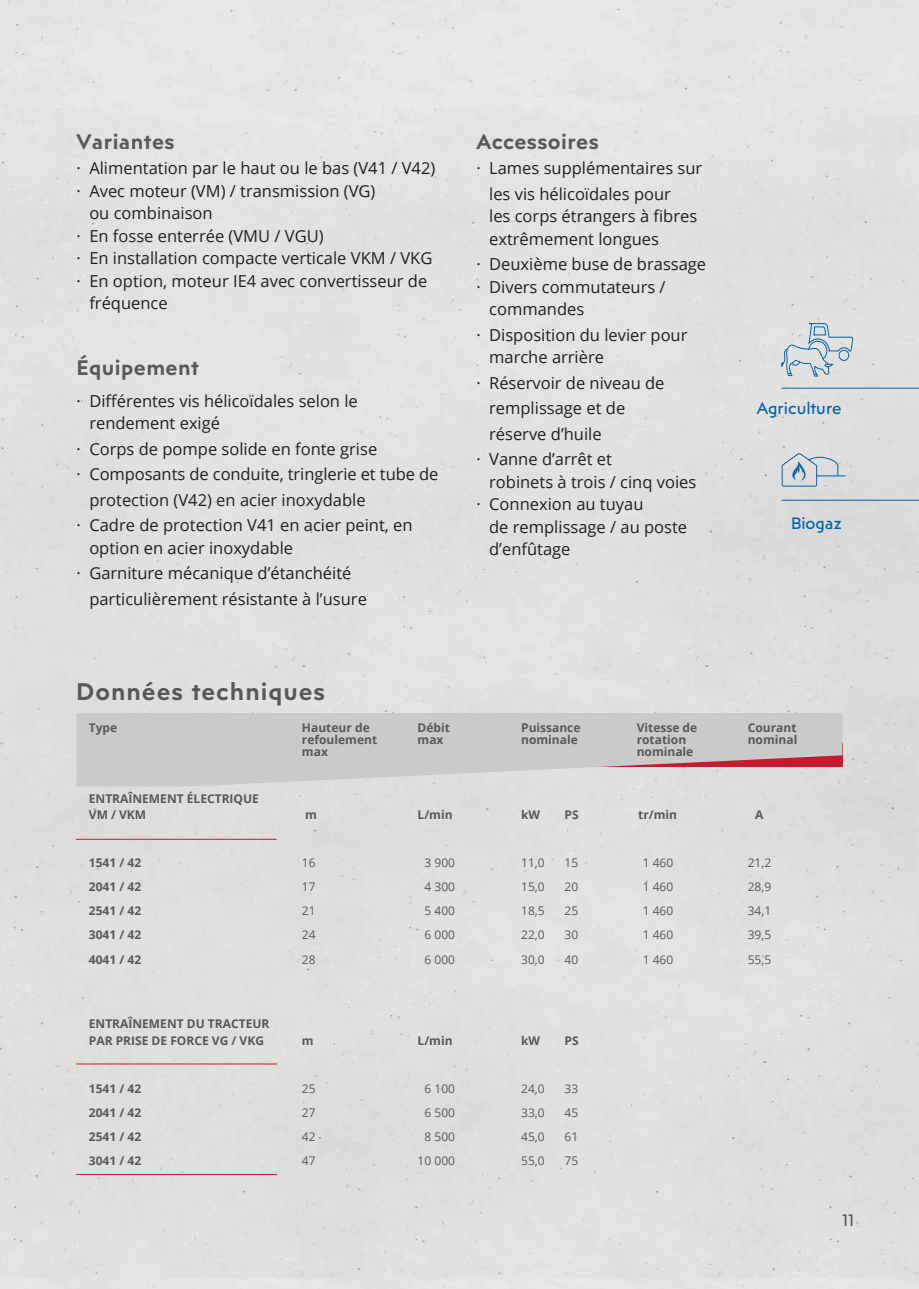
<style>
.page{position:relative;width:919px;height:1289px;background:#fff}
.page>*{position:absolute;margin:0;border:0;box-sizing:border-box;transform-origin:0 0}
.t1{font:600 24px "Posterama Text";letter-spacing:.04em;color:#57585a}
.t2{font:600 21px "Posterama Text";letter-spacing:.02em;color:#57585a}
.t3{font:16.5px/22.5px "Open Sans";color:#231f20}
.t4{font:16.5px "Posterama Text";color:#0163ae}
.t5{font:16.5px "Posterama Text";color:#57585a}
.t6{font:700 12px/16.5px "Open Sans";color:#57585a}
.t7{font:12px "Open Sans";color:#57585a}
</style>
<div class="page">
<div style="left:0;top:0;width:918px;height:1288px;background:#e0e0df"></div>
<svg style="left:780px;top:323px;width:73px;height:54px;background:#c6d2d9"></svg>
<svg style="left:781px;top:452px;width:63px;height:35px;background:#c3ced5"></svg>
<hr style="left:781px;top:388px;width:137px;height:1px;background:#0163ae">
<hr style="left:781px;top:500px;width:137px;height:1px;background:#0163ae">
<svg style="left:77px;top:713px;width:765px;height:73px;background:#ccc8ca"></svg>
<hr style="left:76px;top:1174px;width:201px;height:1px;background:#c51c2b">
<hr style="left:76px;top:1063px;width:201px;height:1px;background:#c51c2b">
<hr style="left:76px;top:839px;width:200px;height:1px;background:#c51c2b">
<p class="t2" style="left:77px;top:127px;width:100px">Variantes</p>
<p class="t3" style="left:77px;top:157px;width:360px">· Alimentation par le haut ou le bas (V41 / V42)</p>
<p class="t3" style="left:77px;top:179px;width:300px">· Avec moteur (VM) / transmission (VG)</p>
<p class="t3" style="left:89px;top:202px;width:125px">ou combinaison</p>
<p class="t3" style="left:77px;top:224px;width:248px">· En fosse enterrée (VMU / VGU)</p>
<p class="t3" style="left:77px;top:247px;width:357px">· En installation compacte verticale VKM / VKG</p>
<p class="t3" style="left:77px;top:269px;width:352px">· En option, moteur IE4 avec convertisseur de</p>
<p class="t3" style="left:89px;top:292px;width:80px">fréquence</p>
<p class="t2" style="left:77px;top:354px;width:124px">Équipement</p>
<p class="t3" style="left:89px;top:389px;width:270px;text-indent:-13px">· Différentes vis hélicoïdales selon le rendement exigé</p>
<p class="t3" style="left:77px;top:437px;width:302px">· Corps de pompe solide en fonte grise</p>
<p class="t3" style="left:77px;top:463px;width:363px">· Composants de conduite, tringlerie et tube de</p>
<p class="t3" style="left:89px;top:488px;width:278px">protection (V42) en acier inoxydable</p>
<p class="t3" style="left:77px;top:514px;width:337px">· Cadre de protection V41 en acier peint, en</p>
<p class="t3" style="left:89px;top:536px;width:205px">option en acier inoxydable</p>
<p class="t3" style="left:77px;top:562px;width:276px">· Garniture mécanique d’étanchéité</p>
<p class="t3" style="left:89px;top:587px;width:279px">particulièrement résistante à l’usure</p>
<h1 class="t1" style="left:76px;top:675px;width:250px">Données techniques</h1>
<p class="t2" style="left:476px;top:127px;width:124px">Accessoires</p>
<p class="t3" style="left:489px;top:155px;width:214px;line-height:25.5px;text-indent:-13px">· Lames supplémentaires sur les vis hélicoïdales pour</p>
<p class="t3" style="left:489px;top:205px;width:209px">les corps étrangers à fibres extrêmement longues</p>
<p class="t3" style="left:476px;top:253px;width:231px">· Deuxième buse de brassage</p>
<p class="t3" style="left:476px;top:275px;width:191px">· Divers commutateurs /</p>
<p class="t3" style="left:489px;top:298px;width:97px">commandes</p>
<p class="t3" style="left:489px;top:323px;width:200px;text-indent:-13px">· Disposition du levier pour marche arrière</p>
<p class="t3" style="left:476px;top:371px;width:189px">· Réservoir de niveau de</p>
<p class="t3" style="left:489px;top:397px;width:138px">remplissage et de</p>
<p class="t3" style="left:489px;top:422px;width:114px">réserve d’huile</p>
<p class="t3" style="left:476px;top:448px;width:137px">· Vanne d’arrêt et</p>
<p class="t3" style="left:476px;top:470px;width:221px;text-indent:13px">robinets à trois / cinq voies · Connexion au tuyau</p>
<p class="t3" style="left:489px;top:515px;width:199px">de remplissage / au poste d’enfûtage</p>
<p class="t4" style="left:756px;top:398px;width:86px">Agriculture</p>
<p class="t4" style="left:791px;top:512px;width:52px">Biogaz</p>
<p class="t6" style="left:89px;top:719px;width:30px">Type</p>
<p class="t6" style="left:302px;top:719px;width:69px">Hauteur de</p>
<p class="t6" style="left:417px;top:719px;width:34px">Débit</p>
<p class="t6" style="left:521px;top:719px;width:61px">Puissance</p>
<p class="t6" style="left:636px;top:719px;width:62px">Vitesse de</p>
<p class="t6" style="left:747px;top:719px;width:50px">Courant</p>
<p class="t6" style="left:302px;top:731px;width:77px">refoulement</p>
<p class="t6" style="left:417px;top:731px;width:27px">max</p>
<p class="t6" style="left:521px;top:731px;width:58px">nominale</p>
<p class="t6" style="left:636px;top:731px;width:51px">rotation</p>
<p class="t6" style="left:747px;top:731px;width:51px">nominal</p>
<p class="t6" style="left:302px;top:743px;width:27px">max</p>
<p class="t6" style="left:636px;top:743px;width:58px">nominale</p>
<p class="t6" style="left:89px;top:790px;width:171px">ENTRAÎNEMENT ÉLECTRIQUE<br>VM / VKM</p>
<p class="t6" style="left:305px;top:806px;width:13px">m</p>
<p class="t6" style="left:417px;top:806px;width:37px">L/min</p>
<p class="t6" style="left:521px;top:806px;width:21px">kW</p>
<p class="t6" style="left:564px;top:806px;width:16px">PS</p>
<p class="t6" style="left:638px;top:806px;width:40px">tr/min</p>
<p class="t6" style="left:755px;top:806px;width:10px">A</p>
<p class="t6" style="left:89px;top:854px;width:54px">1541 / 42</p>
<p class="t7" style="left:302px;top:854px;width:15px">16</p>
<p class="t7" style="left:424px;top:854px;width:32px">3 900</p>
<p class="t7" style="left:521px;top:854px;width:25px">11,0</p>
<p class="t7" style="left:564px;top:854px;width:15px">15</p>
<p class="t7" style="left:642px;top:854px;width:32px">1 460</p>
<p class="t7" style="left:747px;top:854px;width:25px">21,2</p>
<p class="t6" style="left:89px;top:878px;width:54px">2041 / 42</p>
<p class="t7" style="left:302px;top:878px;width:15px">17</p>
<p class="t7" style="left:424px;top:878px;width:32px">4 300</p>
<p class="t7" style="left:521px;top:878px;width:25px">15,0</p>
<p class="t7" style="left:564px;top:878px;width:15px">20</p>
<p class="t7" style="left:642px;top:878px;width:32px">1 460</p>
<p class="t7" style="left:747px;top:878px;width:25px">28,9</p>
<p class="t6" style="left:89px;top:902px;width:54px">2541 / 42</p>
<p class="t7" style="left:302px;top:902px;width:15px">21</p>
<p class="t7" style="left:424px;top:902px;width:32px">5 400</p>
<p class="t7" style="left:521px;top:902px;width:25px">18,5</p>
<p class="t7" style="left:564px;top:902px;width:15px">25</p>
<p class="t7" style="left:642px;top:902px;width:32px">1 460</p>
<p class="t7" style="left:747px;top:902px;width:25px">34,1</p>
<p class="t6" style="left:89px;top:926px;width:54px">3041 / 42</p>
<p class="t7" style="left:302px;top:926px;width:15px">24</p>
<p class="t7" style="left:424px;top:926px;width:32px">6 000</p>
<p class="t7" style="left:521px;top:926px;width:25px">22,0</p>
<p class="t7" style="left:564px;top:926px;width:15px">30</p>
<p class="t7" style="left:642px;top:926px;width:32px">1 460</p>
<p class="t7" style="left:747px;top:926px;width:25px">39,5</p>
<p class="t6" style="left:89px;top:950px;width:54px">4041 / 42</p>
<p class="t7" style="left:302px;top:950px;width:15px">28</p>
<p class="t7" style="left:424px;top:950px;width:32px">6 000</p>
<p class="t7" style="left:521px;top:950px;width:25px">30,0</p>
<p class="t7" style="left:564px;top:950px;width:15px">40</p>
<p class="t7" style="left:642px;top:950px;width:32px">1 460</p>
<p class="t7" style="left:747px;top:950px;width:25px">55,5</p>
<p class="t6" style="left:89px;top:1015px;width:182px">ENTRAÎNEMENT DU TRACTEUR<br>PAR PRISE DE FORCE VG / VKG</p>
<p class="t6" style="left:302px;top:1031px;width:13px">m</p>
<p class="t6" style="left:417px;top:1031px;width:37px">L/min</p>
<p class="t6" style="left:521px;top:1031px;width:21px">kW</p>
<p class="t6" style="left:564px;top:1031px;width:16px">PS</p>
<p class="t6" style="left:89px;top:1079px;width:54px">1541 / 42</p>
<p class="t7" style="left:302px;top:1079px;width:15px">25</p>
<p class="t7" style="left:424px;top:1079px;width:32px">6 100</p>
<p class="t7" style="left:521px;top:1079px;width:25px">24,0</p>
<p class="t7" style="left:564px;top:1079px;width:15px">33</p>
<p class="t6" style="left:89px;top:1103px;width:54px">2041 / 42</p>
<p class="t7" style="left:302px;top:1103px;width:15px">27</p>
<p class="t7" style="left:424px;top:1103px;width:32px">6 500</p>
<p class="t7" style="left:521px;top:1103px;width:25px">33,0</p>
<p class="t7" style="left:564px;top:1103px;width:15px">45</p>
<p class="t6" style="left:89px;top:1127px;width:54px">2541 / 42</p>
<p class="t7" style="left:302px;top:1127px;width:15px">42</p>
<p class="t7" style="left:424px;top:1127px;width:32px">8 500</p>
<p class="t7" style="left:521px;top:1127px;width:25px">45,0</p>
<p class="t7" style="left:564px;top:1127px;width:15px">61</p>
<p class="t6" style="left:89px;top:1151px;width:54px">3041 / 42</p>
<p class="t7" style="left:302px;top:1151px;width:15px">47</p>
<p class="t7" style="left:417px;top:1151px;width:39px">10 000</p>
<p class="t7" style="left:521px;top:1151px;width:25px">55,0</p>
<p class="t7" style="left:564px;top:1151px;width:15px">75</p>
<p class="t5" style="left:842px;top:1209px;width:14px">11</p>
</div>
